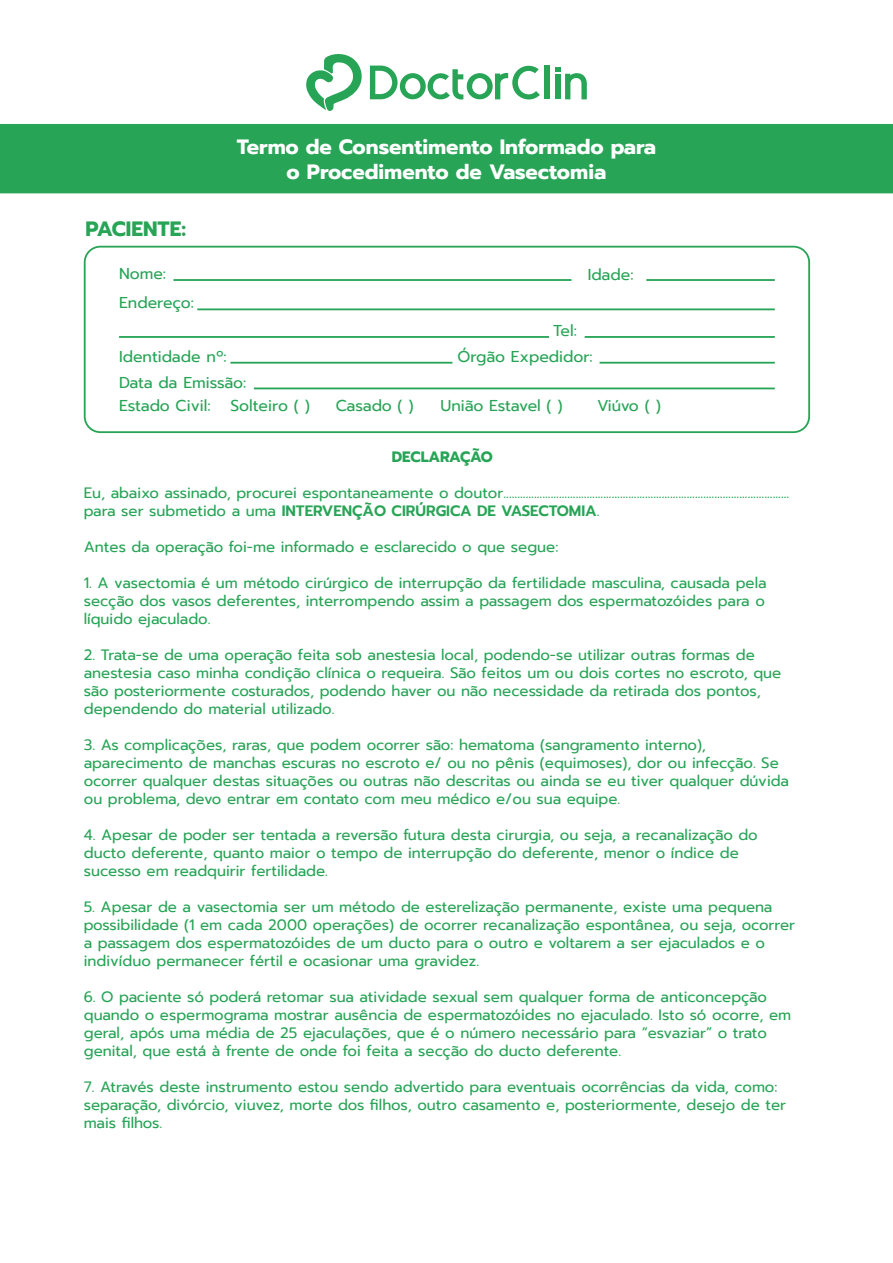
<style>
.page{position:relative;width:893px;height:1263px;background:#fff}
.page>*{position:absolute;margin:0;border:0;box-sizing:border-box;transform-origin:0 0}
.t1{font:700 20.7px/24.8px "Prompt";color:#fff;text-align:center}
.t2{font:700 20.7px "Prompt";color:#27a456}
.t3{font:15.75px/23.9px "Prompt";color:#27a456}
.t4{font:15px/18px "Prompt";color:#27a456}
.t5{font:700 15px "Prompt";letter-spacing:-.015em;color:#27a456}
.s1{font-weight:600}
</style>
<div class="page">
<div style="left:0;top:124px;width:893px;height:69px;background:#27a456"></div>
<div style="left:84px;top:246px;width:726px;height:187px;border:2px solid #27a456;border-radius:16px"></div>
<hr style="left:173px;top:279px;width:398px;height:2px;background:#27a456">
<hr style="left:646px;top:279px;width:129px;height:2px;background:#27a456">
<hr style="left:197px;top:308px;width:578px;height:2px;background:#27a456">
<hr style="left:119px;top:336px;width:430px;height:2px;background:#27a456">
<hr style="left:585px;top:336px;width:190px;height:2px;background:#27a456">
<hr style="left:230px;top:362px;width:222px;height:2px;background:#27a456">
<hr style="left:600px;top:362px;width:175px;height:2px;background:#27a456">
<hr style="left:254px;top:387px;width:521px;height:2px;background:#27a456">
<div style="left:544px;top:65px;width:5px;height:34px;background:#27a456"></div>
<svg style="left:555px;top:67px;width:32px;height:32px"></svg>
<svg style="left:370px;top:66px;width:170px;height:34px"></svg>
<svg style="left:306px;top:54px;width:56px;height:57px"></svg>
<h1 class="t2" style="left:86px;top:213px;width:102px">PACIENTE:</h1>
<h1 class="t1" style="left:237px;top:134px;width:421px">Termo de Consentimento Informado para o Procedimento de Vasectomia</h1>
<p class="t3" style="left:119px;top:262px;width:49px">Nome:</p>
<p class="t3" style="left:588px;top:263px;width:47px">Idade:</p>
<p class="t3" style="left:119px;top:291px;width:77px">Endereço:</p>
<p class="t3" style="left:553px;top:319px;width:25px">Tel:</p>
<p class="t3" style="left:119px;top:344px;width:109px">Identidade nº:</p>
<p class="t3" style="left:458px;top:344px;width:137px">Órgão Expedidor:</p>
<p class="t3" style="left:119px;top:370px;width:129px">Data da Emissão:<br>Estado Civil:</p>
<p class="t3" style="left:231px;top:394px;width:81px">Solteiro ( )</p>
<p class="t3" style="left:336px;top:394px;width:80px">Casado ( )</p>
<p class="t3" style="left:440px;top:394px;width:124px">União Estavel ( )</p>
<p class="t3" style="left:597px;top:394px;width:65px">Viúvo ( )</p>
<p class="t5" style="left:392px;top:445px;width:103px">DECLARAÇÃO</p>
<p class="t4" style="left:84px;top:484px;width:707px">Eu, abaixo assinado, procurei espontaneamente o doutor....................................................................................................... para ser submetido a uma <span class="s1">INTERVENÇÃO CIRÚRGICA DE VASECTOMIA</span>.</p>
<p class="t4" style="left:84px;top:538px;width:476px">Antes da operação foi-me informado e esclarecido o que segue:</p>
<p class="t4" style="left:84px;top:574px;width:684px;text-align:justify">1. A vasectomia é um método cirúrgico de interrupção da fertilidade masculina, causada pela secção dos vasos deferentes, interrompendo assim a passagem dos espermatozóides para o líquido ejaculado.</p>
<p class="t4" style="left:84px;top:646px;width:699px">2. Trata-se de uma operação feita sob anestesia local, podendo-se utilizar outras formas de anestesia caso minha condição clínica o requeira. São feitos um ou dois cortes no escroto, que são posteriormente costurados, podendo haver ou não necessidade da retirada dos pontos, dependendo do material utilizado.</p>
<p class="t4" style="left:84px;top:736px;width:707px">3. As complicações, raras, que podem ocorrer são: hematoma (sangramento interno), aparecimento de manchas escuras no escroto e/ ou no pênis (equimoses), dor ou infecção. Se ocorrer qualquer destas situações ou outras não descritas ou ainda se eu tiver qualquer dúvida ou problema, devo entrar em contato com meu médico e/ou sua equipe.</p>
<p class="t4" style="left:84px;top:826px;width:675px">4. Apesar de poder ser tentada a reversão futura desta cirurgia, ou seja, a recanalização do ducto deferente, quanto maior o tempo de interrupção do deferente, menor o índice de sucesso em readquirir fertilidade.</p>
<p class="t4" style="left:84px;top:898px;width:713px">5. Apesar de a vasectomia ser um método de esterelização permanente, existe uma pequena possibilidade (1 em cada 2000 operações) de ocorrer recanalização espontânea, ou seja, ocorrer a passagem dos espermatozóides de um ducto para o outro e voltarem a ser ejaculados e o indivíduo permanecer fértil e ocasionar uma gravidez.</p>
<p class="t4" style="left:84px;top:988px;width:709px">6. O paciente só poderá retomar sua atividade sexual sem qualquer forma de anticoncepção quando o espermograma mostrar ausência de espermatozóides no ejaculado. Isto só ocorre, em geral, após uma média de 25 ejaculações, que é o número necessário para “esvaziar” o trato genital, que está à frente de onde foi feita a secção do ducto deferente.</p>
<p class="t4" style="left:84px;top:1078px;width:704px">7. Através deste instrumento estou sendo advertido para eventuais ocorrências da vida, como: separação, divórcio, viuvez, morte dos filhos, outro casamento e, posteriormente, desejo de ter mais filhos.</p>
</div>
